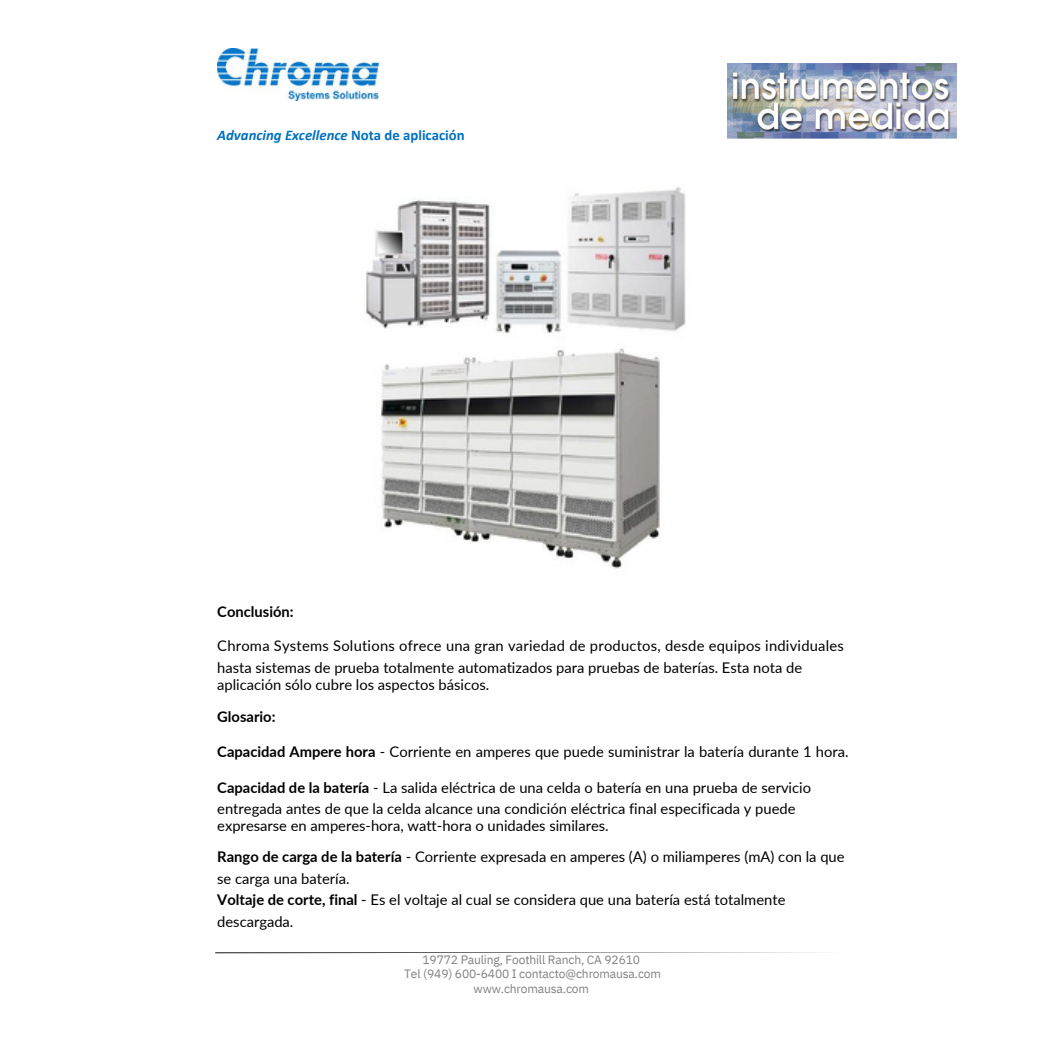
<style>
.page{position:relative;width:1062px;height:1062px;background:#fff}
.page>*{position:absolute;margin:0;border:0;box-sizing:border-box;transform-origin:0 0}
.t1{font:14.75px "Lato";color:#000}
.t2{font:italic 700 14.75px "Calibri";color:#0070c0}
.t3{font:700 14.75px "Lato";color:#000}
.t4{font:12px/14px "IBM Plex Sans";letter-spacing:-.015em;color:#808080;text-align:center}
.s1{font-style:normal}
.s2{font-weight:700}
</style>
<div class="page">
<svg style="left:215px;top:952px;width:603px;height:1px"></svg>
<img style="left:217px;top:48px;width:161px;height:53px">
<img style="left:366px;top:187px;width:320px;height:382px">
<img style="left:727px;top:63px;width:229px;height:75px">
<p class="t2" style="left:217px;top:128px;width:249px">Advancing Excellence <span class="s1">Nota de aplicación</span></p>
<p class="t3" style="left:217px;top:602px;width:78px">Conclusión:</p>
<p class="t1" style="left:217px;top:636px;width:628px">Chroma Systems Solutions ofrece una gran variedad de productos, desde equipos individuales</p>
<p class="t1" style="left:217px;top:658px;width:586px">hasta sistemas de prueba totalmente automatizados para pruebas de baterías. Esta nota de</p>
<p class="t1" style="left:217px;top:675px;width:273px">aplicación sólo cubre los aspectos básicos.</p>
<p class="t3" style="left:217px;top:707px;width:60px">Glosario:</p>
<p class="t1" style="left:217px;top:742px;width:633px"><span class="s2">Capacidad Ampere hora</span> - Corriente en amperes que puede suministrar la batería durante 1 hora.</p>
<p class="t1" style="left:217px;top:778px;width:595px"><span class="s2">Capacidad de la batería</span> - La salida eléctrica de una celda o batería en una prueba de servicio</p>
<p class="t1" style="left:217px;top:799px;width:579px">entregada antes de que la celda alcance una condición eléctrica final especificada y puede</p>
<p class="t1" style="left:217px;top:816px;width:393px">expresarse en amperes-hora, watt-hora o unidades similares.</p>
<p class="t1" style="left:217px;top:847px;width:628px"><span class="s2">Rango de carga de la batería</span> - Corriente expresada en amperes (A) o miliamperes (mA) con la que</p>
<p class="t1" style="left:217px;top:869px;width:134px">se carga una batería.</p>
<p class="t1" style="left:217px;top:890px;width:569px"><span class="s2">Voltaje de corte, final</span> - Es el voltaje al cual se considera que una batería está totalmente</p>
<p class="t1" style="left:217px;top:912px;width:78px">descargada.</p>
<p class="t4" style="left:422px;top:952px;width:219px">19772 Pauling, Foothill Ranch, CA 92610</p>
<p class="t4" style="left:404px;top:966px;width:258px">Tel (949) 600-6400 I contacto@chromausa.com www.chromausa.com</p>
</div>
